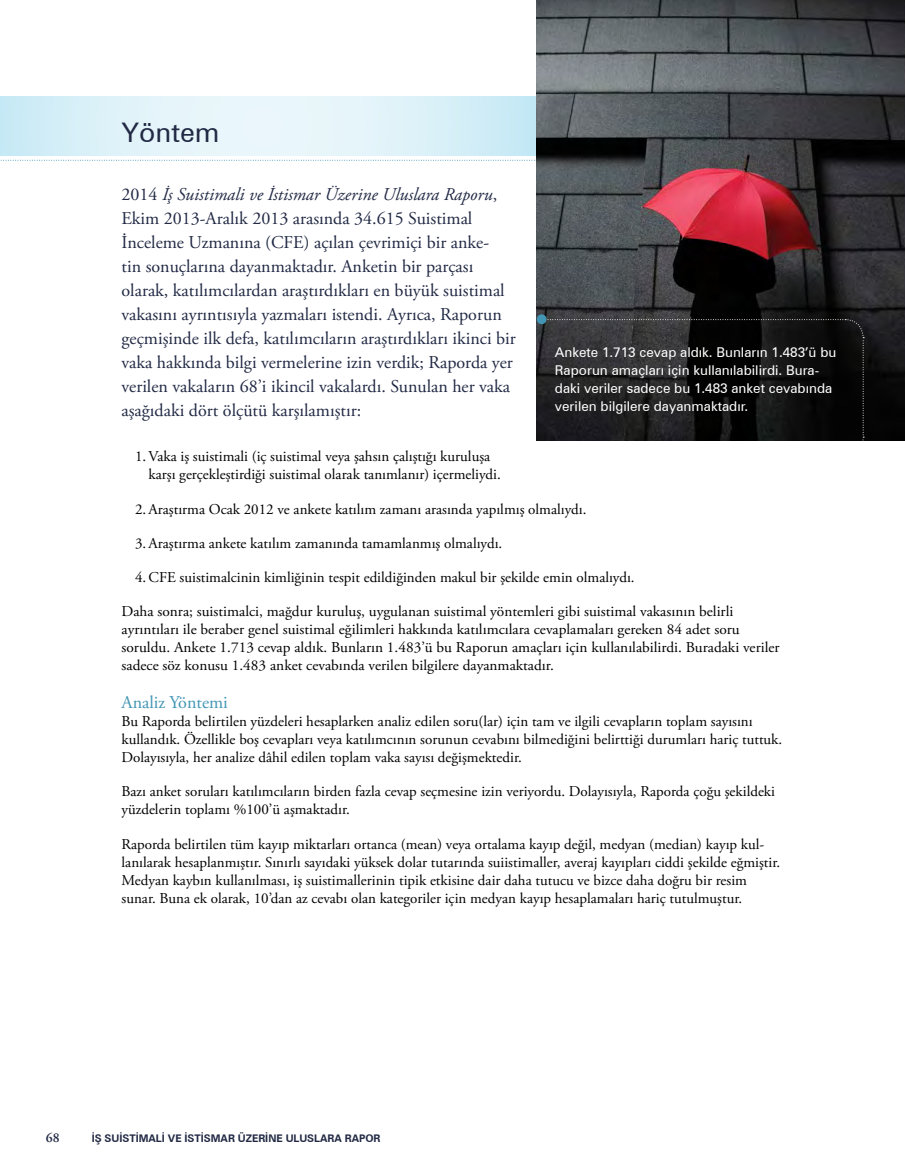
<style>
.page{position:relative;width:905px;height:1175px;background:#fff}
.page>*{position:absolute;margin:0;border:0;box-sizing:border-box;transform-origin:0 0}
.heading_1{font:27px "Zurich BT";color:#212944}
.intro_body{font:18px/24px "Adobe Garamond Pro";color:#212944}
.heading_2{font:18px "Adobe Garamond Pro";color:#4296b4}
.body{font:15px/18px "Adobe Garamond Pro";color:#000}
.pull_out{font:13.5px/18px "Zurich BT";color:#fff}
.t1{font:600 13.5px "Adobe Garamond Pro";color:#212944}
.t2{font:700 10.5px "Zurich BT";color:#212944}
.s1{font-style:italic}
</style>
<div class="page">
<svg style="left:0;top:96px;width:536px;height:59px;background:#dcf1f8"></svg>
<svg style="left:0;top:160px;width:536px;height:1px"></svg>
<img style="left:536px;top:0;width:368px;height:440px">
<svg style="left:536px;top:319px;width:328px;height:122px;background:#1a1a1a"></svg>
<div style="left:537px;top:314px;width:9px;height:10px;background:#4296b4;border-radius:50%"></div>
<p class="heading_1" style="left:122px;top:116px;width:99px">Yöntem</p>
<p class="intro_body" style="left:122px;top:183px;width:396px">2014 <span class="s1">İş Suistimali ve İstismar Üzerine Uluslara Raporu</span>, Ekim 2013-Aralık 2013 arasında 34.615 Suistimal İnceleme Uzmanına (CFE) açılan çevrimiçi bir anke-<br>tin sonuçlarına dayanmaktadır. Anketin bir parçası olarak, katılımcılardan araştırdıkları en büyük suistimal vakasını ayrıntısıyla yazmaları istendi. Ayrıca, Raporun geçmişinde ilk defa, katılımcıların araştırdıkları ikinci bir vaka hakkında bilgi vermelerine izin verdik; Raporda yer verilen vakaların 68’i ikincil vakalardı. Sunulan her vaka aşağıdaki dört ölçütü karşılamıştır:</p>
<p class="body" style="left:148px;top:448px;width:354px;text-indent:-14px">1.Vaka iş suistimali (iç suistimal veya şahsın çalıştığı kuruluşa karşı gerçekleştirdiği suistimal olarak tanımlanır) içermeliydi.</p>
<p class="body" style="left:135px;top:500px;width:453px">2.Araştırma Ocak 2012 ve ankete katılım zamanı arasında yapılmış olmalıydı.</p>
<p class="body" style="left:135px;top:534px;width:369px">3.Araştırma ankete katılım zamanında tamamlanmış olmalıydı.</p>
<p class="body" style="left:135px;top:569px;width:501px">4.CFE suistimalcinin kimliğinin tespit edildiğinden makul bir şekilde emin olmalıydı.</p>
<p class="body" style="left:122px;top:603px;width:659px">Daha sonra; suistimalci, mağdur kuruluş, uygulanan suistimal yöntemleri gibi suistimal vakasının belirli ayrıntıları ile beraber genel suistimal eğilimleri hakkında katılımcılara cevaplamaları gereken 84 adet soru soruldu. Ankete 1.713 cevap aldık. Bunların 1.483’ü bu Raporun amaçları için kullanılabilirdi. Buradaki veriler sadece söz konusu 1.483 anket cevabında verilen bilgilere dayanmaktadır.</p>
<p class="heading_2" style="left:122px;top:691px;width:108px">Analiz Yöntemi</p>
<p class="body" style="left:122px;top:713px;width:662px">Bu Raporda belirtilen yüzdeleri hesaplarken analiz edilen soru(lar) için tam ve ilgili cevapların toplam sayısını kullandık. Özellikle boş cevapları veya katılımcının sorunun cevabını bilmediğini belirttiği durumları hariç tuttuk.<br>Dolayısıyla, her analize dâhil edilen toplam vaka sayısı değişmektedir.</p>
<p class="body" style="left:122px;top:783px;width:655px">Bazı anket soruları katılımcıların birden fazla cevap seçmesine izin veriyordu. Dolayısıyla, Raporda çoğu şekildeki yüzdelerin toplamı %100’ü aşmaktadır.</p>
<p class="body" style="left:122px;top:835px;width:660px">Raporda belirtilen tüm kayıp miktarları ortanca (mean) veya ortalama kayıp değil, medyan (median) kayıp kul&shy;lanılarak hesaplanmıştır. Sınırlı sayıdaki yüksek dolar tutarında suiistimaller, averaj kayıpları ciddi şekilde eğmiştir.<br>Medyan kaybın kullanılması, iş suistimallerinin tipik etkisine dair daha tutucu ve bizce daha doğru bir resim sunar. Buna ek olarak, 10’dan az cevabı olan kategoriler için medyan kayıp hesaplamaları hariç tutulmuştur.</p>
<p class="pull_out" style="left:555px;top:343px;width:283px">Ankete 1.713 cevap aldık. Bunların 1.483’ü bu Raporun amaçları için kullanılabilirdi. Bura&shy;daki veriler sadece bu 1.483 anket cevabında verilen bilgilere dayanmaktadır.</p>
<p class="t1" style="left:46px;top:1130px;width:15px">68</p>
<p class="t2" style="left:92px;top:1132px;width:290px">İŞ SUİSTİMALİ VE İSTİSMAR ÜZERİNE ULUSLARA RAPOR</p>
</div>
